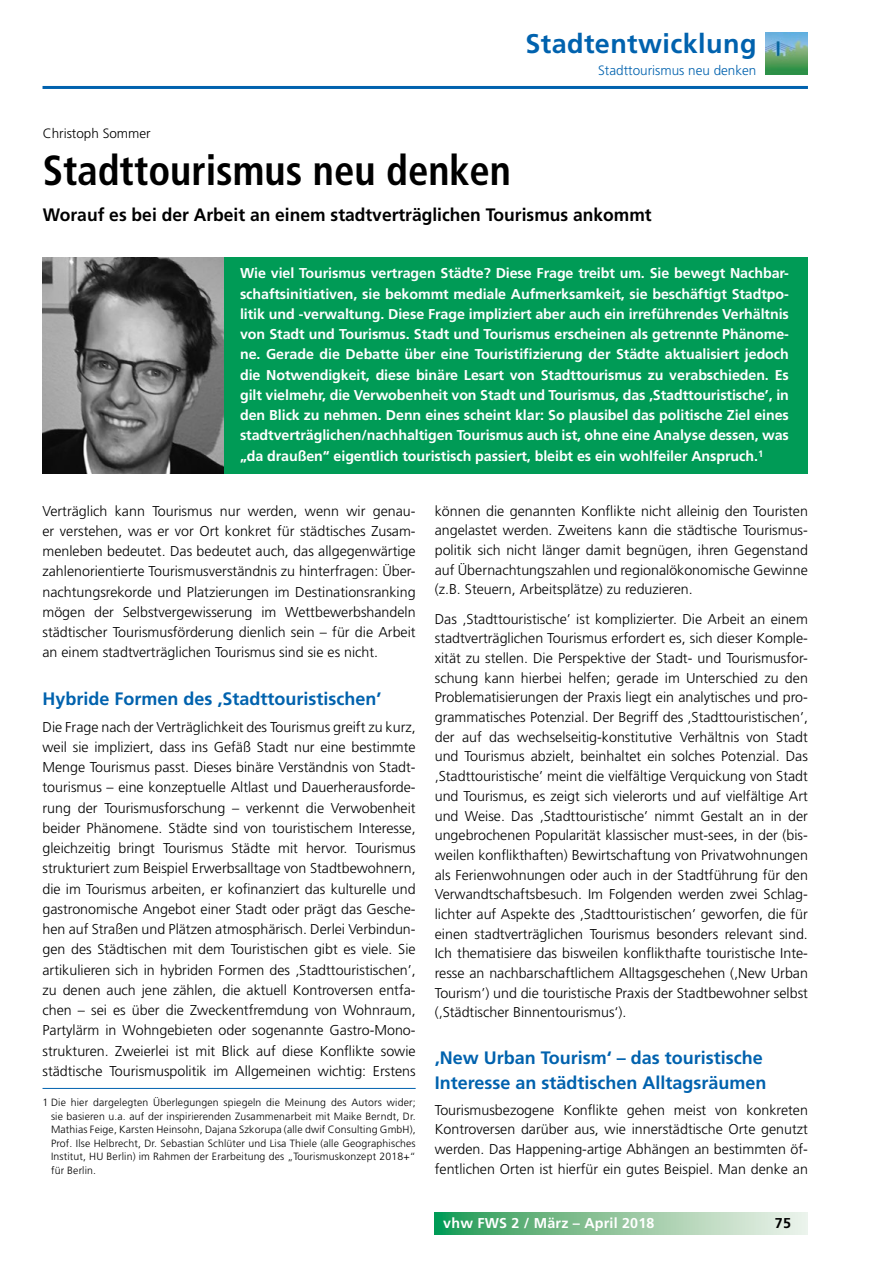
<style>
.page{position:relative;width:893px;height:1263px;background:#fff}
.page>*{position:absolute;margin:0;border:0;box-sizing:border-box;transform-origin:0 0}
.t1{font:700 condensed 42px "Frutiger LT";color:#000}
.t2{font:700 27px "Frutiger LT";letter-spacing:.015em;color:#0062ae}
.t3{font:700 18px/24.2px "Frutiger LT";color:#0062ae}
.t4{font:700 18px "Frutiger LT";color:#000}
.t5{font:300 14.25px/19.6px "Frutiger LT";color:#000;text-align:justify}
.t6{font:700 14.25px/20.2px "Frutiger LT";letter-spacing:-.005em;color:#fff;text-align:justify}
.t7{font:700 14.25px "Frutiger LT";letter-spacing:.015em;color:#fff}
.t8{font:700 14.25px "Frutiger LT";color:#000}
.t9{font:300 13.5px "Frutiger LT";color:#0062ae}
.t10{font:300 13.5px "Frutiger CE";color:#000}
.t11{font:300 10.5px/13.5px "Frutiger LT";letter-spacing:.015em;color:#000;text-align:justify}
</style>
<div class="page">
<hr style="left:43px;top:86px;width:765px;height:3px;background:#0062ae">
<svg style="left:435px;top:1213px;width:373px;height:21px;background:#8ec69f"></svg>
<img style="left:766px;top:32px;width:42px;height:43px">
<hr style="left:43px;top:1088px;width:373px;height:1px;background:#0062ae">
<div style="left:43px;top:257px;width:765px;height:217px;background:#009b56"></div>
<img style="left:43px;top:257px;width:180px;height:217px">
<h2 class="t2" style="left:525px;top:28px;width:233px">Stadtentwicklung</h2>
<p class="t9" style="left:598px;top:62px;width:160px">Stadttourismus neu denken</p>
<p class="t10" style="left:43px;top:126px;width:110px">Christoph Sommer</p>
<h1 class="t1" style="left:43px;top:145px;width:470px">Stadttourismus neu denken</h1>
<p class="t4" style="left:43px;top:205px;width:610px">Worauf es bei der Arbeit an einem stadtverträglichen Tourismus ankommt</p>
<p class="t6" style="left:240px;top:263px;width:550px">Wie viel Tourismus vertragen Städte? Diese Frage treibt um. Sie bewegt Nachbar&shy;schaftsinitiativen, sie bekommt mediale Aufmerksamkeit, sie beschäftigt Stadtpo&shy;litik und -verwaltung. Diese Frage impliziert aber auch ein irreführendes Verhältnis von Stadt und Tourismus. Stadt und Tourismus erscheinen als getrennte Phänome&shy;ne. Gerade die Debatte über eine Touristifizierung der Städte aktualisiert jedoch die Notwendigkeit, diese binäre Lesart von Stadttourismus zu verabschieden. Es gilt vielmehr, die Verwobenheit von Stadt und Tourismus, das ‚Stadttouristische’, in den Blick zu nehmen. Denn eines scheint klar: So plausibel das politische Ziel eines stadtverträglichen/nachhaltigen Tourismus auch ist, ohne eine Analyse dessen, was „da draußen“ eigentlich touristisch passiert, bleibt es ein wohlfeiler Anspruch.<sup>1</sup></p>
<p class="t5" style="left:43px;top:501px;width:375px;line-height:20.2px">Verträglich kann Tourismus nur werden, wenn wir genau&shy;er verstehen, was er vor Ort konkret für städtisches Zusam&shy;menleben bedeutet. Das bedeutet auch, das allgegenwärtige zahlenorientierte Tourismusverständnis zu hinterfragen: Über&shy;nachtungsrekorde und Platzierungen im Destinationsranking mögen der Selbstvergewisserung im Wettbewerbshandeln städtischer Tourismusförderung dienlich sein – für die Arbeit an einem stadtverträglichen Tourismus sind sie es nicht.</p>
<p class="t3" style="left:43px;top:687px;width:341px">Hybride Formen des ‚Stadttouristischen’</p>
<p class="t5" style="left:43px;top:717px;width:375px;line-height:20.2px">Die Frage nach der Verträglichkeit des Tourismus greift zu kurz, weil sie impliziert, dass ins Gefäß Stadt nur eine bestimmte Menge Tourismus passt. Dieses binäre Verständnis von Stadt&shy;tourismus – eine konzeptuelle Altlast und Dauerherausforde&shy;rung der Tourismusforschung – verkennt die Verwobenheit beider Phänomene. Städte sind von touristischem Interesse, gleichzeitig bringt Tourismus Städte mit hervor. Tourismus strukturiert zum Beispiel Erwerbsalltage von Stadtbewohnern, die im Tourismus arbeiten, er kofinanziert das kulturelle und gastronomische Angebot einer Stadt oder prägt das Gesche&shy;hen auf Straßen und Plätzen atmosphärisch. Derlei Verbindun&shy;gen des Städtischen mit dem Touristischen gibt es viele. Sie artikulieren sich in hybriden Formen des ‚Stadttouristischen’, zu denen auch jene zählen, die aktuell Kontroversen entfa&shy;chen – sei es über die Zweckentfremdung von Wohnraum, Partylärm in Wohngebieten oder sogenannte Gastro-Mono&shy;strukturen. Zweierlei ist mit Blick auf diese Konflikte sowie städtische Tourismuspolitik im Allgemeinen wichtig: Erstens</p>
<p class="t11" style="left:51px;top:1096px;width:366px;text-indent:-9px">1 Die hier dargelegten Überlegungen spiegeln die Meinung des Autors wider; sie basieren u.a. auf der inspirierenden Zusammenarbeit mit Maike Berndt, Dr.<br>Mathias Feige, Karsten Heinsohn, Dajana Szkorupa (alle dwif Consulting GmbH), Prof. Ilse Helbrecht, Dr. Sebastian Schlüter und Lisa Thiele (alle Geographisches Institut, HU Berlin) im Rahmen der Erarbeitung des „Tourismuskonzept 2018+“ für Berlin.</p>
<p class="t5" style="left:435px;top:501px;width:375px">können die genannten Konflikte nicht alleinig den Touristen angelastet werden. Zweitens kann die städtische Tourismus&shy;politik sich nicht länger damit begnügen, ihren Gegenstand auf Übernachtungszahlen und regionalökonomische Gewinne (z.B. Steuern, Arbeitsplätze) zu reduzieren.</p>
<p class="t5" style="left:435px;top:609px;width:375px">Das ‚Stadttouristische’ ist komplizierter. Die Arbeit an einem stadtverträglichen Tourismus erfordert es, sich dieser Komple&shy;xität zu stellen. Die Perspektive der Stadt- und Tourismusfor&shy;schung kann hierbei helfen; gerade im Unterschied zu den Problematisierungen der Praxis liegt ein analytisches und pro&shy;grammatisches Potenzial. Der Begriff des ‚Stadttouristischen’, der auf das wechselseitig-konstitutive Verhältnis von Stadt und Tourismus abzielt, beinhaltet ein solches Potenzial. Das ‚Stadttouristische’ meint die vielfältige Verquickung von Stadt und Tourismus, es zeigt sich vielerorts und auf vielfältige Art und Weise. Das ‚Stadttouristische’ nimmt Gestalt an in der ungebrochenen Popularität klassischer must-sees, in der (bis&shy;weilen konflikthaften) Bewirtschaftung von Privatwohnungen als Ferienwohnungen oder auch in der Stadtführung für den Verwandtschaftsbesuch. Im Folgenden werden zwei Schlag&shy;lichter auf Aspekte des ‚Stadttouristischen’ geworfen, die für einen stadtverträglichen Tourismus besonders relevant sind.<br>Ich thematisiere das bisweilen konflikthafte touristische Inte&shy;resse an nachbarschaftlichem Alltagsgeschehen (‚New Urban Tourism’) und die touristische Praxis der Stadtbewohner selbst (‚Städtischer Binnentourismus‘).</p>
<p class="t3" style="left:435px;top:1046px;width:333px">‚New Urban Tourism‘ – das touristische<br>Interesse an städtischen Alltagsräumen</p>
<p class="t5" style="left:435px;top:1100px;width:375px">Tourismusbezogene Konflikte gehen meist von konkreten Kontroversen darüber aus, wie innerstädtische Orte genutzt werden. Das Happening-artige Abhängen an bestimmten öf&shy;fentlichen Orten ist hierfür ein gutes Beispiel. Man denke an</p>
<p class="t7" style="left:443px;top:1215px;width:213px">vhw FWS 2 / März – April 2018</p>
<p class="t8" style="left:775px;top:1214px;width:18px">75</p>
</div>
